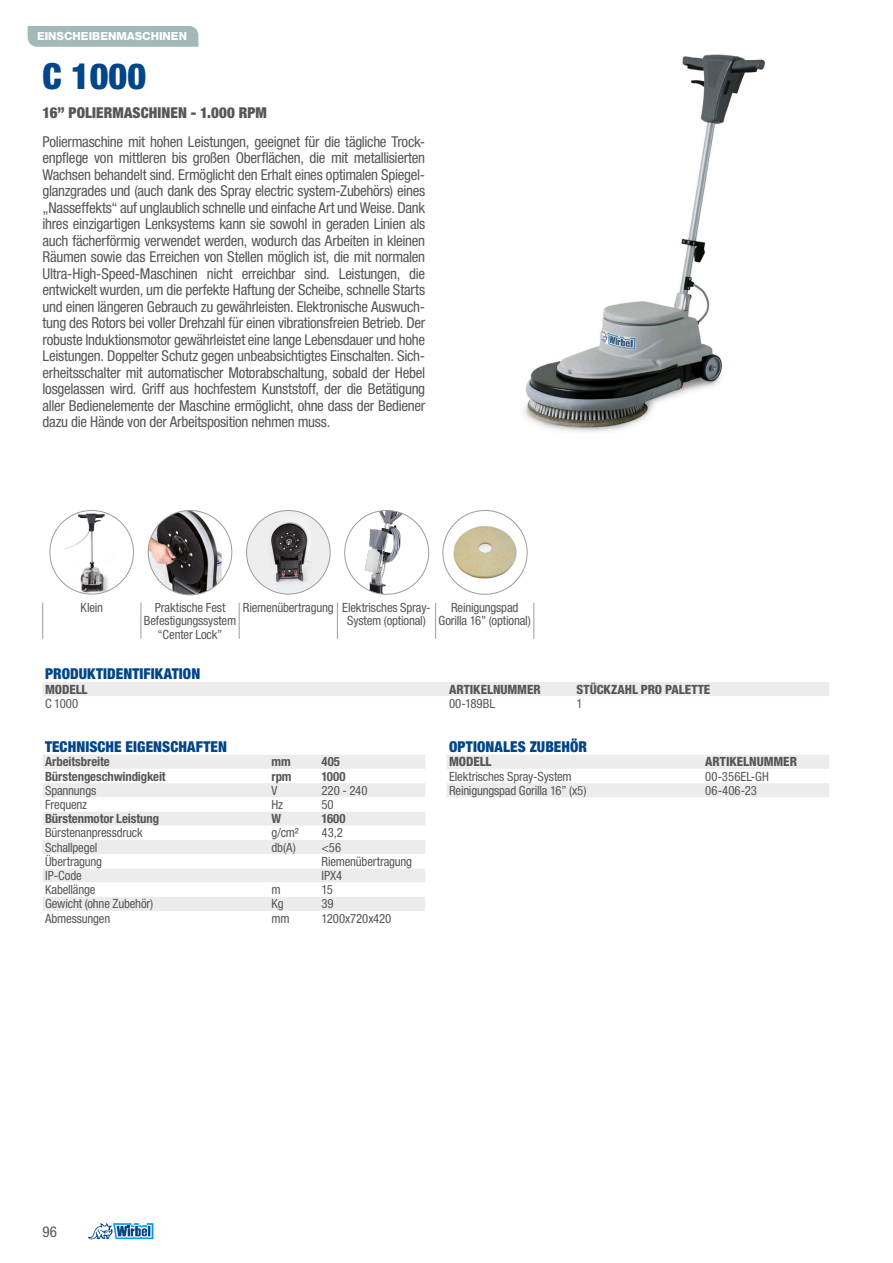
<style>
.page{position:relative;width:893px;height:1263px;background:#fff}
.page>*{position:absolute;margin:0;border:0;box-sizing:border-box;transform-origin:0 0}
._1-TitoloMacchina{font:900 condensed 36px "Helvetica Neue LT Std";color:#004689}
._4-Testo_descrizione{font:condensed 15px/16.5px "Helvetica Neue LT Std";letter-spacing:-.02em;color:#565655;text-align:justify}
._3-titoloTabella{font:900 condensed 15px "Helvetica Neue LT Std";letter-spacing:.005em;color:#004689}
._2-sottotitolo{font:900 condensed 15px "Helvetica Neue LT Std";letter-spacing:.005em;color:#565655}
._5-Testo_tabella_a_sx{font:condensed 12.75px "Helvetica Neue LT Std";letter-spacing:-.01em;color:#565655}
._5-Testo_tabella-al-centro{font:condensed 12.75px/13.5px "Helvetica Neue LT Std";letter-spacing:-.015em;color:#565655;text-align:center}
._5-Testo_tabella_a_sx-2{font:700 condensed 12.75px "Helvetica Neue LT Std";letter-spacing:-.01em;color:#565655}
._3b-SottotitoloTabella{font:800 condensed 12.75px "Helvetica Neue LT Std";letter-spacing:-.005em;color:#565655}
.t1{font:800 11.25px "Helvetica Neue LT Std";color:#fff}
</style>
<div class="page">
<img style="left:64px;top:510px;width:56px;height:84px">
<svg style="left:148px;top:510px;width:84px;height:85px"></svg>
<svg style="left:246px;top:510px;width:85px;height:84px"></svg>
<svg style="left:344px;top:510px;width:85px;height:85px"></svg>
<svg style="left:442px;top:510px;width:85px;height:85px"></svg>
<img style="left:524px;top:54px;width:242px;height:378px">
<svg style="left:88px;top:1222px;width:65px;height:17px"></svg>
<div style="left:28px;top:26px;width:170px;height:21px;background:#a3b8b8"></div>
<hr style="left:42px;top:603px;width:1px;height:36px;background:#9c9c9c">
<hr style="left:141px;top:603px;width:1px;height:36px;background:#9c9c9c">
<hr style="left:239px;top:603px;width:1px;height:36px;background:#9c9c9c">
<hr style="left:337px;top:603px;width:1px;height:36px;background:#9c9c9c">
<hr style="left:435px;top:603px;width:1px;height:36px;background:#9c9c9c">
<hr style="left:534px;top:603px;width:1px;height:36px;background:#9c9c9c">
<div style="left:43px;top:682px;width:786px;height:14px;background:#ececec"></div>
<div style="left:43px;top:755px;width:382px;height:14px;background:#ececec"></div>
<svg style="left:43px;top:783px;width:382px;height:128px;fill:#ececec"></svg>
<svg style="left:447px;top:755px;width:382px;height:42px"></svg>
<p class="t1" style="left:37px;top:30px;width:152px">EINSCHEIBENMASCHINEN</p>
<p class="_1-TitoloMacchina" style="left:43px;top:54px;width:105px">C 1000</p>
<p class="_2-sottotitolo" style="left:43px;top:103px;width:226px">16” POLIERMASCHINEN - 1.000 RPM</p>
<p class="_4-Testo_descrizione" style="left:43px;top:133px;width:384px">Poliermaschine mit hohen Leistungen, geeignet für die tägliche Trock&shy;enpflege von mittleren bis großen Oberflächen, die mit metallisierten Wachsen behandelt sind. Ermöglicht den Erhalt eines optimalen Spiegel&shy;glanzgrades und (auch dank des Spray electric system-Zubehörs) eines „Nasseffekts“ auf unglaublich schnelle und einfache Art und Weise. Dank ihres einzigartigen Lenksystems kann sie sowohl in geraden Linien als auch fächerförmig verwendet werden, wodurch das Arbeiten in kleinen Räumen sowie das Erreichen von Stellen möglich ist, die mit normalen Ultra-High-Speed-Maschinen nicht erreichbar sind. Leistungen, die entwickelt wurden, um die perfekte Haftung der Scheibe, schnelle Starts und einen längeren Gebrauch zu gewährleisten. Elektronische Auswuch&shy;tung des Rotors bei voller Drehzahl für einen vibrationsfreien Betrieb. Der robuste Induktionsmotor gewährleistet eine lange Lebensdauer und hohe Leistungen. Doppelter Schutz gegen unbeabsichtigtes Einschalten. Sich&shy;erheitsschalter mit automatischer Motorabschaltung, sobald der Hebel losgelassen wird. Griff aus hochfestem Kunststoff, der die Betätigung aller Bedienelemente der Maschine ermöglicht, ohne dass der Bediener dazu die Hände von der Arbeitsposition nehmen muss.</p>
<p class="_5-Testo_tabella-al-centro" style="left:81px;top:600px;width:24px">Klein</p>
<p class="_5-Testo_tabella-al-centro" style="left:144px;top:600px;width:94px">Praktische Fest<br>Befestigungssystem “Center Lock”</p>
<p class="_5-Testo_tabella-al-centro" style="left:243px;top:600px;width:92px">Riemenübertragung</p>
<p class="_5-Testo_tabella-al-centro" style="left:342px;top:600px;width:90px">Elektrisches Spray-<br>System (optional)</p>
<p class="_5-Testo_tabella-al-centro" style="left:439px;top:600px;width:94px">Reinigungspad<br>Gorilla 16” (optional)</p>
<p class="_3-titoloTabella" style="left:45px;top:665px;width:157px">PRODUKTIDENTIFIKATION</p>
<p class="_3b-SottotitoloTabella" style="left:45px;top:681px;width:44px">MODELL</p>
<p class="_3b-SottotitoloTabella" style="left:449px;top:681px;width:93px">ARTIKELNUMMER</p>
<p class="_3b-SottotitoloTabella" style="left:577px;top:681px;width:135px">STÜCKZAHL PRO PALETTE</p>
<p class="_5-Testo_tabella_a_sx" style="left:45px;top:696px;width:35px">C 1000</p>
<p class="_5-Testo_tabella_a_sx" style="left:449px;top:696px;width:47px">00-189BL</p>
<p class="_5-Testo_tabella_a_sx" style="left:577px;top:696px;width:8px">1</p>
<p class="_3-titoloTabella" style="left:45px;top:737px;width:183px">TECHNISCHE EIGENSCHAFTEN</p>
<p class="_5-Testo_tabella_a_sx-2" style="left:45px;top:754px;width:66px">Arbeitsbreite</p>
<p class="_5-Testo_tabella_a_sx-2" style="left:271px;top:754px;width:21px">mm</p>
<p class="_5-Testo_tabella_a_sx-2" style="left:321px;top:754px;width:20px">405</p>
<p class="_5-Testo_tabella_a_sx-2" style="left:45px;top:768px;width:122px">Bürstengeschwindigkeit</p>
<p class="_5-Testo_tabella_a_sx-2" style="left:271px;top:768px;width:22px">rpm</p>
<p class="_5-Testo_tabella_a_sx-2" style="left:321px;top:768px;width:26px">1000</p>
<p class="_5-Testo_tabella_a_sx" style="left:45px;top:783px;width:53px">Spannungs</p>
<p class="_5-Testo_tabella_a_sx" style="left:271px;top:783px;width:7px">V</p>
<p class="_5-Testo_tabella_a_sx" style="left:321px;top:783px;width:48px">220 - 240</p>
<p class="_5-Testo_tabella_a_sx" style="left:45px;top:797px;width:44px">Frequenz</p>
<p class="_5-Testo_tabella_a_sx" style="left:271px;top:797px;width:13px">Hz</p>
<p class="_5-Testo_tabella_a_sx" style="left:321px;top:797px;width:14px">50</p>
<p class="_5-Testo_tabella_a_sx-2" style="left:45px;top:811px;width:116px">Bürstenmotor Leistung</p>
<p class="_5-Testo_tabella_a_sx-2" style="left:271px;top:811px;width:11px">W</p>
<p class="_5-Testo_tabella_a_sx-2" style="left:321px;top:811px;width:26px">1600</p>
<p class="_5-Testo_tabella_a_sx" style="left:45px;top:825px;width:99px">Bürstenanpressdruck</p>
<p class="_5-Testo_tabella_a_sx" style="left:271px;top:825px;width:29px">g/cm²</p>
<p class="_5-Testo_tabella_a_sx" style="left:321px;top:825px;width:23px">43,2</p>
<p class="_5-Testo_tabella_a_sx" style="left:45px;top:840px;width:54px">Schallpegel</p>
<p class="_5-Testo_tabella_a_sx" style="left:271px;top:840px;width:26px">db(A)</p>
<p class="_5-Testo_tabella_a_sx" style="left:321px;top:840px;width:21px">&lt;56</p>
<p class="_5-Testo_tabella_a_sx" style="left:45px;top:854px;width:59px">Übertragung</p>
<p class="_5-Testo_tabella_a_sx" style="left:321px;top:854px;width:92px">Riemenübertragung</p>
<p class="_5-Testo_tabella_a_sx" style="left:45px;top:868px;width:38px">IP-Code</p>
<p class="_5-Testo_tabella_a_sx" style="left:321px;top:868px;width:22px">IPX4</p>
<p class="_5-Testo_tabella_a_sx" style="left:45px;top:882px;width:52px">Kabellänge</p>
<p class="_5-Testo_tabella_a_sx" style="left:271px;top:882px;width:11px">m</p>
<p class="_5-Testo_tabella_a_sx" style="left:321px;top:882px;width:13px">15</p>
<p class="_5-Testo_tabella_a_sx" style="left:45px;top:896px;width:110px">Gewicht (ohne Zubehör)</p>
<p class="_5-Testo_tabella_a_sx" style="left:271px;top:896px;width:14px">Kg</p>
<p class="_5-Testo_tabella_a_sx" style="left:321px;top:896px;width:14px">39</p>
<p class="_5-Testo_tabella_a_sx" style="left:45px;top:911px;width:67px">Abmessungen</p>
<p class="_5-Testo_tabella_a_sx" style="left:271px;top:911px;width:20px">mm</p>
<p class="_5-Testo_tabella_a_sx" style="left:321px;top:911px;width:71px">1200x720x420</p>
<p class="_3-titoloTabella" style="left:449px;top:737px;width:140px">OPTIONALES ZUBEHÖR</p>
<p class="_3b-SottotitoloTabella" style="left:449px;top:754px;width:44px">MODELL</p>
<p class="_3b-SottotitoloTabella" style="left:705px;top:754px;width:93px">ARTIKELNUMMER</p>
<p class="_5-Testo_tabella_a_sx" style="left:449px;top:769px;width:124px">Elektrisches Spray-System</p>
<p class="_5-Testo_tabella_a_sx" style="left:705px;top:769px;width:65px">00-356EL-GH</p>
<p class="_5-Testo_tabella_a_sx" style="left:449px;top:783px;width:139px">Reinigungspad Gorilla 16” (x5)</p>
<p class="_5-Testo_tabella_a_sx" style="left:705px;top:783px;width:53px">06-406-23</p>
<p class="_4-Testo_descrizione" style="left:43px;top:1223px;width:16px">96</p>
</div>
